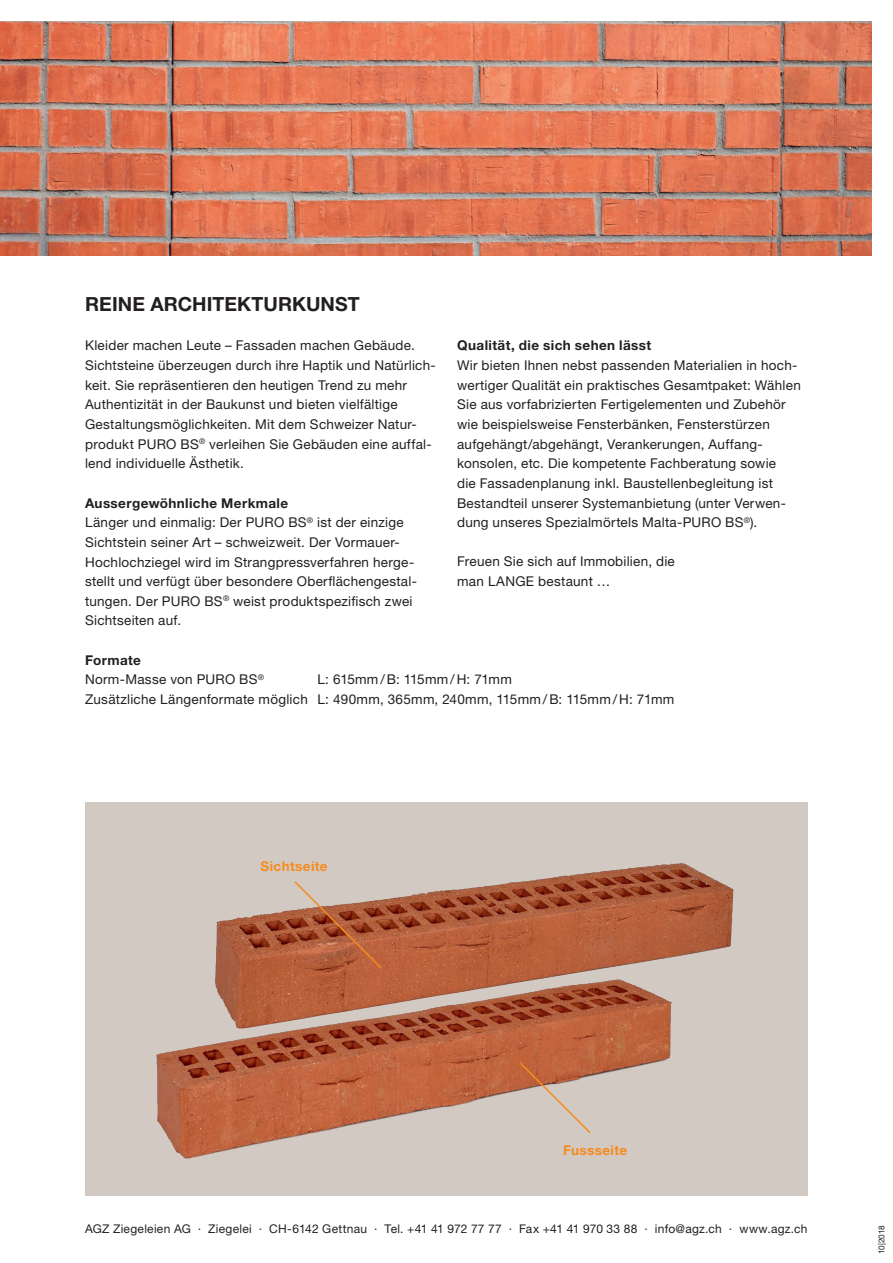
<style>
.page{position:relative;width:893px;height:1263px;background:#fff}
.page>*{position:absolute;margin:0;border:0;box-sizing:border-box;transform-origin:0 0}
.t1{font:700 19.5px "Helvetica Neue LT Std";letter-spacing:.005em;color:#231f20}
.t2{font:13.5px/19.6px "Helvetica Neue LT Std";letter-spacing:.02em;color:#231f20}
.t3{font:700 13.5px "Helvetica Neue LT Std";letter-spacing:.03em;color:#231f20}
.t4{font:700 13.5px "Helvetica Neue LT Std";letter-spacing:.025em;color:#f68b1f}
.t5{font:12px "Helvetica Neue LT Std";letter-spacing:.02em;color:#231f20}
.t6{font:8.25px "Helvetica Neue LT Std";letter-spacing:-.015em;color:#231f20}
.s1{font-weight:700}
</style>
<div class="page">
<div style="left:85px;top:802px;width:723px;height:393px;background:#d2cac2"></div>
<img style="left:156px;top:863px;width:578px;height:296px">
<img style="left:0;top:21px;width:872px;height:234px">
<svg style="left:293px;top:880px;width:90px;height:90px"></svg>
<svg style="left:518px;top:1061px;width:74px;height:74px"></svg>
<h1 class="t1" style="left:85px;top:292px;width:276px">REINE ARCHITEKTURKUNST</h1>
<p class="t2" style="left:85px;top:335px;width:352px">Kleider machen Leute – Fassaden machen Gebäude.<br>Sichtsteine überzeugen durch ihre Haptik und Natürlich&shy;keit. Sie repräsentieren den heutigen Trend zu mehr Authentizität in der Baukunst und bieten vielfältige Gestaltungsmöglichkeiten. Mit dem Schweizer Natur&shy;produkt PURO BS<sup>®</sup> verleihen Sie Gebäuden eine auffal&shy;lend individuelle Ästhetik.</p>
<p class="t2" style="left:85px;top:493px;width:333px"><span class="s1">Aussergewöhnliche Merkmale<br></span>Länger und einmalig: Der PURO BS<sup>®</sup> ist der einzige Sichtstein seiner Art – schweizweit. Der Vormauer-Hochlochziegel wird im Strangpressverfahren herge&shy;stellt und verfügt über besondere Oberflächengestal&shy;tungen. Der PURO BS<sup>®</sup> weist produktspezifisch zwei Sichtseiten auf.</p>
<p class="t3" style="left:457px;top:337px;width:196px">Qualität, die sich sehen lässt</p>
<p class="t2" style="left:457px;top:355px;width:345px">Wir bieten Ihnen nebst passenden Materialien in hoch&shy;wertiger Qualität ein praktisches Gesamtpaket: Wählen Sie aus vorfabrizierten Fertigelementen und Zubehör wie beispielsweise Fensterbänken, Fensterstürzen aufgehängt/abgehängt, Verankerungen, Auffang&shy;konsolen, etc. Die kompetente Fachberatung sowie<br>die Fassadenplanung inkl. Baustellenbegleitung ist Bestandteil unserer Systemanbietung (unter Verwen&shy;dung unseres Spezialmörtels Malta-PURO BS<sup>®</sup>).</p>
<p class="t2" style="left:457px;top:552px;width:219px">Freuen Sie sich auf Immobilien, die man LANGE bestaunt …</p>
<p class="t2" style="left:85px;top:650px;width:181px"><span class="s1">Formate<br></span>Norm-Masse von PURO BS<sup>®</sup></p>
<p class="t2" style="left:85px;top:670px;width:591px;text-indent:232px">L: 615mm /B: 115mm / H: 71mm<br>Zusätzliche Längenformate möglich L: 490mm, 365mm, 240mm, 115mm /B: 115mm / H: 71mm</p>
<p class="t4" style="left:260px;top:858px;width:69px">Sichtseite</p>
<p class="t4" style="left:563px;top:1141px;width:66px">Fussseite</p>
<p class="t5" style="left:85px;top:1222px;width:724px">AGZ Ziegeleien AG · Ziegelei · CH-6142 Gettnau · Tel. +41 41 972 77 77 · Fax +41 41 970 33 88 · info@agz.ch · www.agz.ch</p>
<p class="t6" style="left:877px;top:1254px;width:31px;rotate:-90deg">10|2018</p>
</div>
